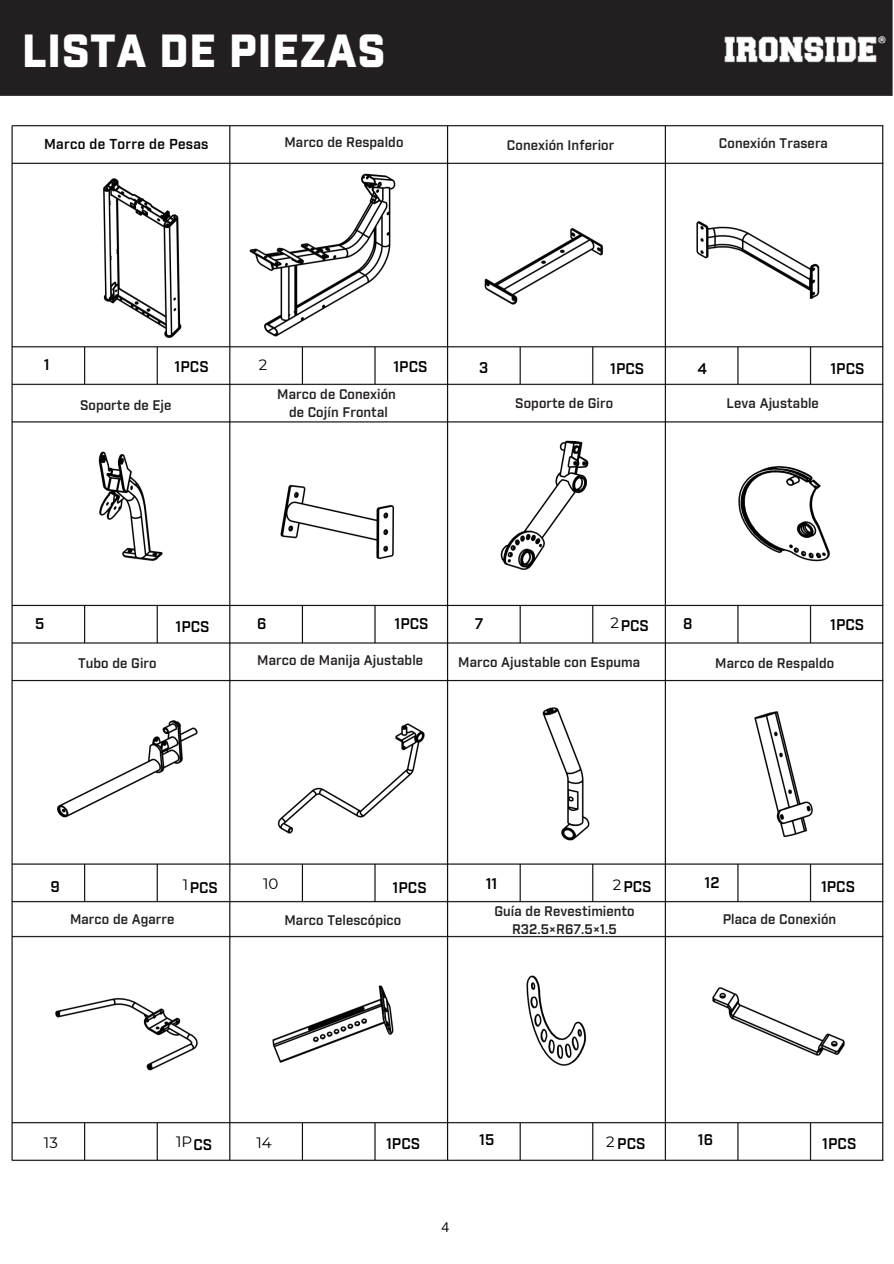
<style>
.page{position:relative;width:894px;height:1264px;background:#fff}
.page>*{position:absolute;margin:0;border:0;box-sizing:border-box;transform-origin:0 0}
.t1{font:900 45px "Industry";letter-spacing:.01em;color:#fff}
.t2{font:600 15px "Industry";color:#000}
.t3{font:15px "Montserrat";letter-spacing:.005em;color:#000}
.t4{font:600 13.95px "Industry";letter-spacing:.015em;color:#050404}
.t5{font:600 13.5px/18px "Industry";letter-spacing:.005em;color:#231f20;text-align:center}
.t6{font:13.5px "Open Sans";color:#000}
</style>
<div class="page">
<div style="left:0;top:0;width:892px;height:96px;background:#231f20"></div>
<img style="left:11px;top:125px;width:873px;height:1036px">
<h1 class="t1" style="left:22px;top:31px;width:365px">LISTA DE PIEZAS</h1>
<p class="t4" style="left:44px;top:138px;width:166px">Marco de Torre de Pesas</p>
<p class="t5" style="left:284px;top:134px;width:120px">Marco de Respaldo</p>
<h2 class="t5" style="left:507px;top:137px;width:109px">Conexión Inferior</h2>
<p class="t5" style="left:718px;top:135px;width:110px">Conexión Trasera</p>
<h3 class="t2" style="left:44px;top:358px;width:7px">1</h3>
<p class="t2" style="left:175px;top:360px;width:36px">1PCS</p>
<h2 class="t5" style="left:80px;top:397px;width:93px">Soporte de Eje</h2>
<p class="t3" style="left:259px;top:355px;width:10px">2</p>
<p class="t2" style="left:393px;top:360px;width:36px">1PCS</p>
<p class="t5" style="left:277px;top:386px;width:120px">Marco de Conexión</p>
<p class="t5" style="left:289px;top:404px;width:100px">de Cojín Frontal</p>
<h2 class="t2" style="left:479px;top:361px;width:11px">3</h2>
<p class="t2" style="left:610px;top:361px;width:36px">1PCS</p>
<h2 class="t5" style="left:515px;top:395px;width:99px">Soporte de Giro</h2>
<p class="t2" style="left:697px;top:362px;width:11px">4</p>
<h2 class="t5" style="left:726px;top:394px;width:94px">Leva Ajustable</h2>
<p class="t2" style="left:830px;top:361px;width:36px">1PCS</p>
<p class="t2" style="left:35px;top:617px;width:11px">5</p>
<p class="t2" style="left:175px;top:620px;width:36px">1PCS</p>
<p class="t2" style="left:257px;top:617px;width:11px">6</p>
<p class="t2" style="left:394px;top:617px;width:36px">1PCS</p>
<p class="t2" style="left:474px;top:617px;width:10px">7</p>
<p class="t3" style="left:610px;top:614px;width:10px">2</p>
<p class="t2" style="left:620px;top:619px;width:30px">PCS</p>
<p class="t2" style="left:683px;top:617px;width:11px">8</p>
<h2 class="t2" style="left:830px;top:618px;width:36px">1PCS</h2>
<p class="t5" style="left:78px;top:655px;width:80px">Tubo de Giro</p>
<h2 class="t5" style="left:257px;top:652px;width:167px">Marco de Manija Ajustable</h2>
<h2 class="t5" style="left:458px;top:654px;width:183px">Marco Ajustable con Espuma</h2>
<p class="t5" style="left:715px;top:655px;width:120px">Marco de Respaldo</p>
<p class="t2" style="left:50px;top:880px;width:11px">9</p>
<p class="t5" style="left:70px;top:911px;width:106px">Marco de Agarre</p>
<p class="t3" style="left:183px;top:875px;width:7px">1</p>
<h2 class="t2" style="left:190px;top:880px;width:30px">PCS</h2>
<h2 class="t3" style="left:263px;top:874px;width:17px">10</h2>
<h2 class="t2" style="left:392px;top:880px;width:36px">1PCS</h2>
<p class="t5" style="left:284px;top:912px;width:118px">Marco Telescópico</p>
<p class="t2" style="left:485px;top:876px;width:13px">11</p>
<h2 class="t3" style="left:612px;top:875px;width:10px">2</h2>
<h2 class="t2" style="left:623px;top:880px;width:30px">PCS</h2>
<p class="t2" style="left:704px;top:876px;width:16px">12</p>
<p class="t2" style="left:820px;top:880px;width:36px">1PCS</p>
<p class="t5" style="left:494px;top:903px;width:142px">Guía de Revestimiento<br>R32.5×R67.5×1.5</p>
<p class="t5" style="left:722px;top:911px;width:115px">Placa de Conexión</p>
<p class="t3" style="left:44px;top:1132px;width:15px">13</p>
<h2 class="t3" style="left:176px;top:1132px;width:18px">1P</h2>
<p class="t2" style="left:193px;top:1137px;width:20px">CS</p>
<p class="t3" style="left:256px;top:1133px;width:17px">14</p>
<p class="t2" style="left:386px;top:1137px;width:36px">1PCS</p>
<p class="t6" style="left:441px;top:1217px;width:9px">4</p>
<p class="t2" style="left:479px;top:1133px;width:17px">15</p>
<p class="t3" style="left:606px;top:1132px;width:10px">2</p>
<h2 class="t2" style="left:617px;top:1137px;width:30px">PCS</h2>
<h2 class="t2" style="left:697px;top:1133px;width:17px">16</h2>
<p class="t2" style="left:822px;top:1137px;width:36px">1PCS</p>
</div>
